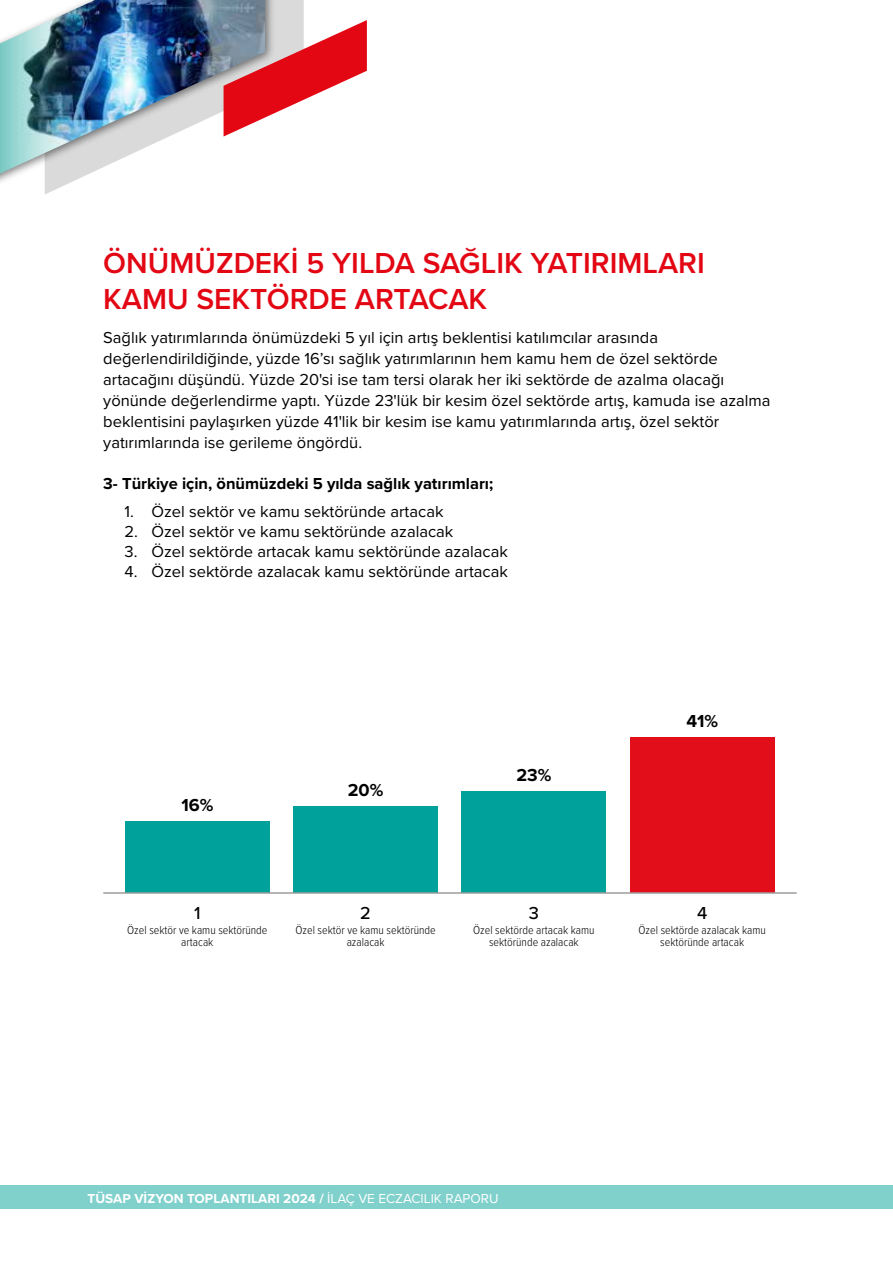
<style>
.page{position:relative;width:893px;height:1263px;background:#fff}
.page>*{position:absolute;margin:0;border:0;box-sizing:border-box;transform-origin:0 0}
.t1{font:600 30px/36px "Proxima Nova";color:#e30613}
.t2{font:700 18px "Proxima Nova";color:#000}
.t3{font:500 18px "Proxima Nova";color:#000}
.t4{font:16.5px/21px "Proxima Nova";color:#000}
.t5{font:700 16.5px "Proxima Nova";color:#000}
.t6{font:700 13.5px "Proxima Nova";color:#fff}
.t7{font:300 12px/12.8px "Proxima Nova Cond";color:#000;text-align:center}
.s1{font-weight:400}
</style>
<div class="page">
<div style="left:0;top:1186px;width:893px;height:23px;background:#80d0cc"></div>
<svg style="left:45px;top:0;width:259px;height:194px"></svg>
<svg style="left:279px;top:20px;width:88px;height:117px"></svg>
<img style="left:0;top:0;width:279px;height:193px">
<img style="left:0;top:0;width:265px;height:179px">
<div style="left:630px;top:738px;width:144px;height:155px;background:#e20e1a"></div>
<div style="left:125px;top:822px;width:145px;height:71px;background:#00a19a"></div>
<div style="left:293px;top:806px;width:145px;height:87px;background:#00a19a"></div>
<div style="left:462px;top:791px;width:144px;height:102px;background:#00a19a"></div>
<hr style="left:103px;top:892px;width:694px;height:2px;background:#9d9d9c">
<h1 class="t1" style="left:103px;top:244px;width:603px">ÖNÜMÜZDEKİ 5 YILDA SAĞLIK YATIRIMLARI<br>KAMU SEKTÖRDE ARTACAK</h1>
<p class="t4" style="left:103px;top:326px;width:669px">Sağlık yatırımlarında önümüzdeki 5 yıl için artış beklentisi katılımcılar arasında değerlendirildiğinde, yüzde 16’sı sağlık yatırımlarının hem kamu hem de özel sektörde artacağını düşündü. Yüzde 20'si ise tam tersi olarak her iki sektörde de azalma olacağı yönünde değerlendirme yaptı. Yüzde 23'lük bir kesim özel sektörde artış, kamuda ise azalma beklentisini paylaşırken yüzde 41'lik bir kesim ise kamu yatırımlarında artış, özel sektör yatırımlarında ise gerileme öngördü.</p>
<p class="t5" style="left:103px;top:471px;width:392px">3- Türkiye için, önümüzdeki 5 yılda sağlık yatırımları;</p>
<p class="t4" style="left:125px;top:501px;width:321px">1. Özel sektör ve kamu sektöründe artacak</p>
<p class="t4" style="left:125px;top:520px;width:330px">2. Özel sektör ve kamu sektöründe azalacak</p>
<p class="t4" style="left:125px;top:540px;width:385px">3. Özel sektörde artacak kamu sektöründe azalacak</p>
<p class="t4" style="left:125px;top:560px;width:385px">4. Özel sektörde azalacak kamu sektöründe artacak</p>
<p class="t2" style="left:181px;top:792px;width:33px">16%</p>
<p class="t2" style="left:348px;top:776px;width:37px">20%</p>
<p class="t3" style="left:194px;top:899px;width:8px">1</p>
<p class="t7" style="left:127px;top:923px;width:142px">Özel sektör ve kamu sektöründe artacak</p>
<p class="t3" style="left:360px;top:899px;width:12px">2</p>
<p class="t7" style="left:296px;top:923px;width:142px">Özel sektör ve kamu sektöründe azalacak</p>
<p class="t2" style="left:516px;top:761px;width:36px">23%</p>
<p class="t3" style="left:529px;top:899px;width:12px">3</p>
<p class="t7" style="left:473px;top:923px;width:123px">Özel sektörde artacak kamu sektöründe azalacak</p>
<p class="t2" style="left:686px;top:708px;width:33px">41%</p>
<p class="t3" style="left:697px;top:899px;width:12px">4</p>
<p class="t7" style="left:639px;top:923px;width:129px">Özel sektörde azalacak kamu sektöründe artacak</p>
<p class="t6" style="left:88px;top:1188px;width:412px">TÜSAP VİZYON TOPLANTILARI 2024 / <span class="s1">İLAÇ VE ECZACILIK RAPORU</span></p>
</div>
